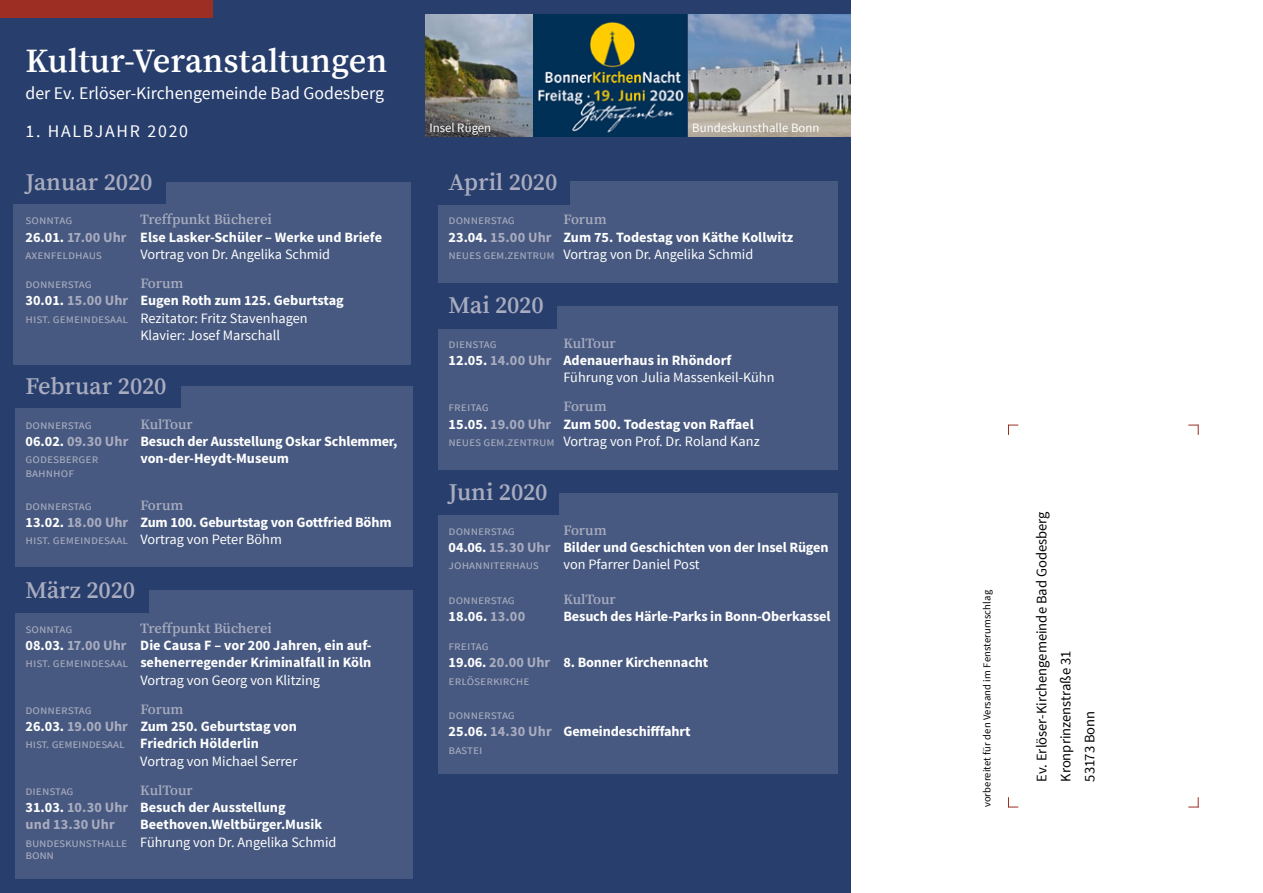
<style>
.page{position:relative;width:1263px;height:893px;background:#fff}
.page>*{position:absolute;margin:0;border:0;box-sizing:border-box;transform-origin:0 0}
.t1{font:600 34.05px "Source Serif Pro";color:#fff}
.t2{font:600 24px "Source Serif Pro";letter-spacing:-.005em;color:#a9acbf}
.t3{font:17.7px "Source Sans Pro";color:#fff}
.t4{font:17.7px "Source Sans Pro";letter-spacing:.1em;color:#fff}
.t5{font:14.55px/24px "Source Sans Pro";color:#000}
.t6{font:700 14.25px/17.2px "Source Sans Pro";color:#fff}
.t7{font:14.25px/17.2px "Source Sans Pro";color:#fff}
.t8{font:600 14.25px "Source Serif Pro";color:#a9acbf}
.t9{font:12.75px "Source Sans Pro";color:#a9acbf}
.t10{font:12.75px "Source Sans Pro";color:#fff}
.t11{font:10.5px "Source Sans Pro";letter-spacing:.015em;color:#000}
.s1{color:#a9acbf}
.s2{font-size:12.75px;color:#a9acbf}
.s3{font-weight:400;font-size:12.75px;color:#a9acbf}
.s4{font-weight:400}
.s5{font-weight:700}
.s6{font-weight:700;color:#a9acbf}
</style>
<div class="page">
<div style="left:0;top:0;width:850px;height:893px;background:#283e6c"></div>
<div style="left:0;top:0;width:213px;height:17px;background:#9c2e24"></div>
<div style="left:13px;top:182px;width:398px;height:182px;background:#475980"></div>
<div style="left:15px;top:386px;width:397px;height:180px;background:#475980"></div>
<div style="left:15px;top:590px;width:397px;height:288px;background:#475980"></div>
<div style="left:438px;top:182px;width:399px;height:101px;background:#475980"></div>
<div style="left:438px;top:306px;width:399px;height:164px;background:#475980"></div>
<div style="left:438px;top:493px;width:399px;height:281px;background:#475980"></div>
<div style="left:0;top:161px;width:166px;height:43px;background:#283e6c"></div>
<div style="left:0;top:366px;width:181px;height:42px;background:#283e6c"></div>
<div style="left:0;top:570px;width:149px;height:42px;background:#283e6c"></div>
<div style="left:434px;top:163px;width:136px;height:42px;background:#283e6c"></div>
<div style="left:434px;top:286px;width:123px;height:43px;background:#283e6c"></div>
<div style="left:434px;top:472px;width:125px;height:42px;background:#283e6c"></div>
<img style="left:534px;top:15px;width:153px;height:122px">
<img style="left:425px;top:15px;width:107px;height:122px">
<img style="left:689px;top:15px;width:161px;height:122px">
<svg style="left:1008px;top:797px;width:10px;height:11px"></svg>
<svg style="left:1188px;top:797px;width:11px;height:11px"></svg>
<svg style="left:1008px;top:425px;width:10px;height:10px"></svg>
<svg style="left:1188px;top:425px;width:11px;height:10px"></svg>
<h1 class="t1" style="left:26px;top:41px;width:363px">Kultur-Veranstaltungen</h1>
<p class="t3" style="left:26px;top:82px;width:360px">der Ev. Erlöser-Kirchengemeinde Bad Godesberg</p>
<p class="t4" style="left:26px;top:120px;width:164px">1. HALBJAHR 2020</p>
<h2 class="t2" style="left:26px;top:168px;width:129px">Januar 2020</h2>
<p class="t9" style="left:26px;top:212px;width:48px">sonntag</p>
<p class="t8" style="left:140px;top:211px;width:133px">Treffpunkt Bücherei</p>
<p class="t6" style="left:26px;top:228px;width:358px">26.01. <span class="s1">17.00 Uhr</span> Else Lasker-Schüler – Werke und Briefe</p>
<p class="t9" style="left:26px;top:247px;width:78px">axenfeldhaus</p>
<p class="t7" style="left:140px;top:246px;width:191px">Vortrag von Dr. Angelika Schmid</p>
<p class="t9" style="left:26px;top:276px;width:68px">donnerstag</p>
<p class="t8" style="left:140px;top:275px;width:45px">Forum</p>
<p class="t6" style="left:26px;top:292px;width:320px">30.01. <span class="s1">15.00 Uhr</span> Eugen Roth zum 125. Geburtstag</p>
<p class="t7" style="left:26px;top:309px;width:284px"><span class="s2">hist. gemeindesaal</span> Rezitator: Fritz Stavenhagen</p>
<p class="t7" style="left:140px;top:327px;width:141px">Klavier: Josef Marschall</p>
<h2 class="t2" style="left:26px;top:372px;width:143px">Februar 2020</h2>
<p class="t9" style="left:26px;top:416px;width:68px">donnerstag</p>
<p class="t8" style="left:140px;top:415px;width:54px">KulTour</p>
<p class="t6" style="left:26px;top:432px;width:373px">06.02. <span class="s1">09.30 Uhr</span> Besuch der Ausstellung Oskar Schlemmer,</p>
<p class="t9" style="left:26px;top:451px;width:74px">godesberger</p>
<p class="t6" style="left:140px;top:449px;width:150px">von-der-Heydt-Museum</p>
<p class="t9" style="left:26px;top:465px;width:50px">bahnhof</p>
<p class="t9" style="left:26px;top:497px;width:68px">donnerstag</p>
<p class="t8" style="left:140px;top:496px;width:45px">Forum</p>
<p class="t6" style="left:26px;top:513px;width:368px">13.02. <span class="s1">18.00 Uhr</span> Zum 100. Geburtstag von Gottfried Böhm <span class="s3">hist. gemeindesaal</span> <span class="s4">Vortrag von Peter Böhm</span></p>
<h2 class="t2" style="left:26px;top:576px;width:111px">März 2020</h2>
<p class="t9" style="left:26px;top:621px;width:48px">sonntag</p>
<p class="t8" style="left:140px;top:620px;width:133px">Treffpunkt Bücherei</p>
<p class="t6" style="left:26px;top:637px;width:348px">08.03. <span class="s1">17.00 Uhr</span> Die Causa F – vor 200 Jahren, ein auf-</p>
<p class="t6" style="left:26px;top:654px;width:347px"><span class="s3">hist. gemeindesaal</span> sehenerregender Kriminalfall in Köln</p>
<p class="t7" style="left:140px;top:671px;width:181px">Vortrag von Georg von Klitzing</p>
<p class="t9" style="left:26px;top:702px;width:68px">donnerstag</p>
<p class="t8" style="left:140px;top:701px;width:45px">Forum</p>
<p class="t6" style="left:26px;top:718px;width:273px">26.03. <span class="s1">19.00 Uhr</span> Zum 250. Geburtstag von</p>
<p class="t6" style="left:26px;top:735px;width:235px"><span class="s3">hist. gemeindesaal</span> Friedrich Hölderlin</p>
<p class="t7" style="left:140px;top:752px;width:158px">Vortrag von Michael Serrer</p>
<p class="t9" style="left:26px;top:783px;width:50px">dienstag</p>
<p class="t8" style="left:140px;top:782px;width:54px">KulTour</p>
<p class="t6" style="left:26px;top:799px;width:262px">31.03. <span class="s1">10.30 Uhr</span> Besuch der Ausstellung <span class="s1">und 13.30 Uhr</span></p>
<p class="t7" style="left:26px;top:816px;width:312px;text-indent:115px"><span class="s5">Beethoven.Weltbürger.Musik </span><span class="s2">bundeskunsthalle</span> Führung von Dr. Angelika Schmid</p>
<p class="t9" style="left:26px;top:846px;width:30px">bonn</p>
<p class="t10" style="left:429px;top:120px;width:63px">Insel Rügen</p>
<p class="t10" style="left:692px;top:120px;width:129px">Bundeskunsthalle Bonn</p>
<h2 class="t2" style="left:449px;top:168px;width:110px">April 2020</h2>
<p class="t9" style="left:449px;top:212px;width:68px">donnerstag</p>
<p class="t8" style="left:563px;top:211px;width:45px">Forum</p>
<p class="t6" style="left:449px;top:228px;width:346px">23.04. <span class="s1">15.00 Uhr</span> Zum 75. Todestag von Käthe Kollwitz <span class="s3">neues gem.zentrum</span> <span class="s4">Vortrag von Dr. Angelika Schmid</span></p>
<h2 class="t2" style="left:449px;top:291px;width:97px">Mai 2020</h2>
<p class="t9" style="left:449px;top:335px;width:50px">dienstag</p>
<p class="t8" style="left:563px;top:334px;width:54px">KulTour</p>
<p class="t7" style="left:563px;top:352px;width:213px;text-indent:-115px"><span class="s5">12.05.</span> <span class="s6">14.00 Uhr</span> <span class="s5">Adenauerhaus in Rhöndorf<br></span>Führung von Julia Massenkeil-Kühn</p>
<p class="t9" style="left:449px;top:399px;width:42px">freitag</p>
<p class="t8" style="left:563px;top:398px;width:45px">Forum</p>
<p class="t6" style="left:449px;top:415px;width:313px">15.05. <span class="s1">19.00 Uhr</span> Zum 500. Todestag von Raffael <span class="s3">neues gem.zentrum</span> <span class="s4">Vortrag von Prof. Dr. Roland Kanz</span></p>
<h2 class="t2" style="left:449px;top:478px;width:100px">Juni 2020</h2>
<p class="t9" style="left:449px;top:522px;width:68px">donnerstag</p>
<p class="t8" style="left:563px;top:521px;width:45px">Forum</p>
<p class="t6" style="left:449px;top:538px;width:381px">04.06. <span class="s1">15.30 Uhr</span> Bilder und Geschichten von der Insel Rügen</p>
<p class="t9" style="left:449px;top:557px;width:92px">johanniterhaus</p>
<p class="t7" style="left:563px;top:556px;width:138px">von Pfarrer Daniel Post</p>
<p class="t9" style="left:449px;top:591px;width:68px">donnerstag</p>
<p class="t8" style="left:563px;top:590px;width:54px">KulTour</p>
<p class="t6" style="left:449px;top:607px;width:78px">18.06. <span class="s1">13.00</span></p>
<p class="t6" style="left:563px;top:607px;width:269px">Besuch des Härle-Parks in Bonn-Oberkassel</p>
<p class="t9" style="left:449px;top:638px;width:42px">freitag</p>
<p class="t6" style="left:449px;top:654px;width:261px">19.06. <span class="s1">20.00 Uhr</span> 8. Bonner Kirchennacht</p>
<p class="t9" style="left:449px;top:672px;width:82px">erlöserkirche</p>
<p class="t9" style="left:449px;top:707px;width:68px">donnerstag</p>
<p class="t6" style="left:449px;top:723px;width:243px">25.06. <span class="s1">14.30 Uhr</span> Gemeindeschifffahrt</p>
<p class="t9" style="left:449px;top:741px;width:35px">bastei</p>
<p class="t11" style="left:981px;top:807px;width:219px;rotate:-90deg">vorbereitet für den Versand im Fensterumschlag</p>
<p class="t5" style="left:1030px;top:782px;width:272px;rotate:-90deg">Ev. Erlöser-Kirchengemeinde Bad Godesberg<br>Kronprinzenstraße 31<br>53173 Bonn</p>
</div>
